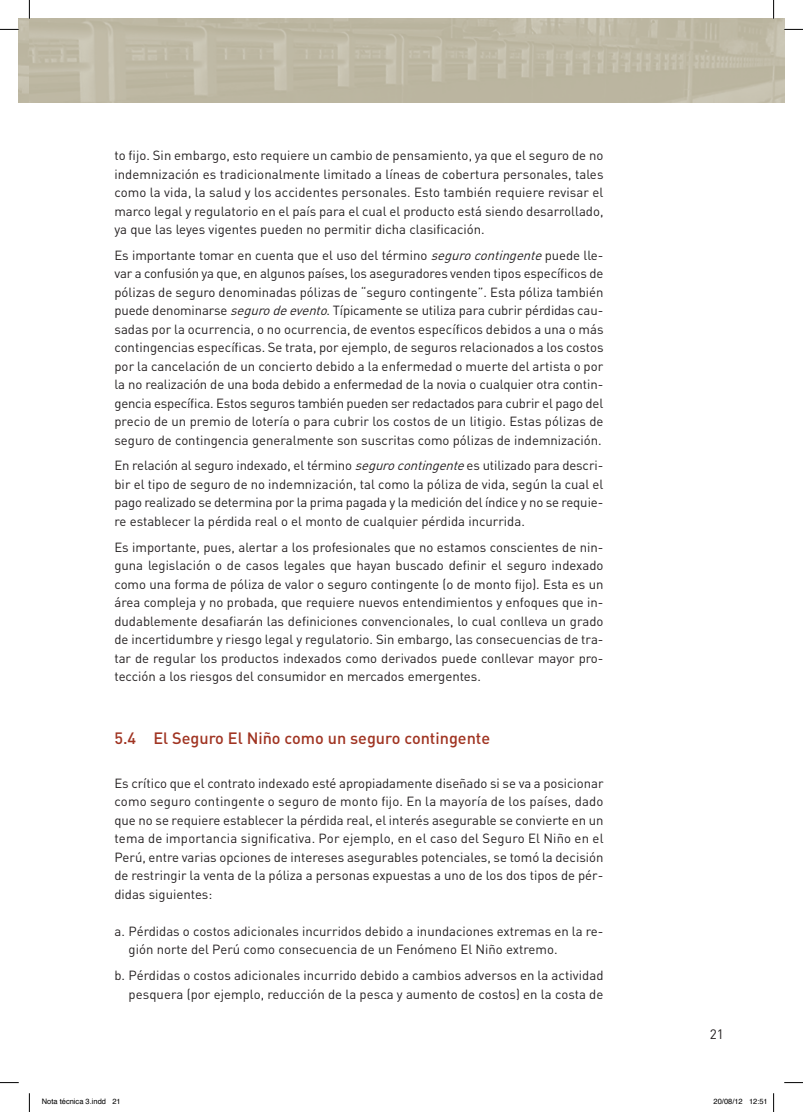
<style>
.page{position:relative;width:803px;height:1112px;background:#fff}
.page>*{position:absolute;margin:0;border:0;box-sizing:border-box;transform-origin:0 0}
.t1{font:500 16.25px "DIN Pro";color:#a03422}
.t2{font:13.5px "DIN Pro";color:#231f20}
.t3{font:13.12px/18.5px "DIN Pro";color:#231f20;text-align:justify}
.t4{font:7.5px "Helvetica";color:#000}
.s1{font-style:italic}
</style>
<div class="page">
<svg style="left:29px;top:19px;width:755px;height:83px;background:#beb9a4"></svg>
<svg style="left:0;top:29px;width:19px;height:1px"></svg>
<svg style="left:784px;top:29px;width:19px;height:1px"></svg>
<svg style="left:0;top:1082px;width:19px;height:1px"></svg>
<svg style="left:784px;top:1082px;width:19px;height:1px"></svg>
<svg style="left:29px;top:0;width:1px;height:19px"></svg>
<svg style="left:29px;top:1093px;width:1px;height:18px"></svg>
<svg style="left:773px;top:0;width:1px;height:19px"></svg>
<svg style="left:773px;top:1093px;width:1px;height:18px"></svg>
<p class="t3" style="left:114px;top:145px;width:491px">to fijo. Sin embargo, esto requiere un cambio de pensamiento, ya que el seguro de no indemnización es tradicionalmente limitado a líneas de cobertura personales, tales como la vida, la salud y los accidentes personales. Esto también requiere revisar el marco legal y regulatorio en el país para el cual el producto está siendo desarrollado, ya que las leyes vigentes pueden no permitir dicha clasificación.</p>
<p class="t3" style="left:114px;top:245px;width:491px">Es importante tomar en cuenta que el uso del término <span class="s1">segurocontingente</span>puede lle&shy;var a confusión ya que, en algunos países, los aseguradores venden tipos específicos de pólizas de seguro denominadas pólizas de “seguro contingente”. Esta póliza también puede denominarse <span class="s1">segurodeevento</span>. Típicamente se utiliza para cubrir pérdidas cau&shy;sadas por la ocurrencia, o no ocurrencia, de eventos específicos debidos a una o más contingencias específicas. Se trata, por ejemplo, de seguros relacionados a los costos por la cancelación de un concierto debido a la enfermedad o muerte del artista o por la no realización de una boda debido a enfermedad de la novia o cualquier otra contin&shy;gencia específica. Estos seguros también pueden ser redactados para cubrir el pago del precio de un premio de lotería o para cubrir los costos de un litigio. Estas pólizas de seguro de contingencia generalmente son suscritas como pólizas de indemnización.</p>
<p class="t3" style="left:114px;top:456px;width:491px">En relación al seguro indexado, el término <span class="s1">segurocontingente</span>es utilizado para descri&shy;bir el tipo de seguro de no indemnización, tal como la póliza de vida, según la cual el pago realizado se determina por la prima pagada y la medición del índice y no se requie&shy;re establecer la pérdida real o el monto de cualquier pérdida incurrida.</p>
<p class="t3" style="left:114px;top:537px;width:491px">Es importante, pues, alertar a los profesionales que no estamos conscientes de nin&shy;guna legislación o de casos legales que hayan buscado definir el seguro indexado como una forma de póliza de valor o seguro contingente (o de monto fijo). Esta es un área compleja y no probada, que requiere nuevos entendimientos y enfoques que in&shy;dudablemente desafiarán las definiciones convencionales, lo cual conlleva un grado de incertidumbre y riesgo legal y regulatorio. Sin embargo, las consecuencias de tra&shy;tar de regular los productos indexados como derivados puede conllevar mayor pro&shy;tección a los riesgos del consumidor en mercados emergentes.</p>
<p class="t1" style="left:114px;top:726px;width:377px">5.4 El Seguro El Niño como un seguro contingente</p>
<p class="t3" style="left:114px;top:773px;width:491px">Es crítico que el contrato indexado esté apropiadamente diseñado si se va a posicionar como seguro contingente o seguro de monto fijo. En la mayoría de los países, dado que no se requiere establecer la pérdida real, el interés asegurable se convierte en un tema de importancia significativa. Por ejemplo, en el caso del Seguro El Niño en el Perú, entre varias opciones de intereses asegurables potenciales, se tomó la decisión de restringir la venta de la póliza a personas expuestas a uno de los dos tipos de pér&shy;didas siguientes:</p>
<p class="t3" style="left:129px;top:921px;width:476px;text-indent:-14px">a. Pérdidas o costos adicionales incurridos debido a inundaciones extremas en la re&shy;gión norte del Perú como consecuencia de un Fenómeno El Niño extremo.</p>
<p class="t3" style="left:114px;top:965px;width:490px;text-align:right">b. Pérdidas o costos adicionales incurrido debido a cambios adversos en la actividad pesquera (por ejemplo, reducción de la pesca y aumento de costos) en la costa de</p>
<p class="t2" style="left:710px;top:1024px;width:16px">21</p>
<p class="t4" style="left:42px;top:1095px;width:80px">Nota técnica 3.indd 21</p>
<p class="t4" style="left:713px;top:1095px;width:56px">20/08/12 12:51</p>
</div>
